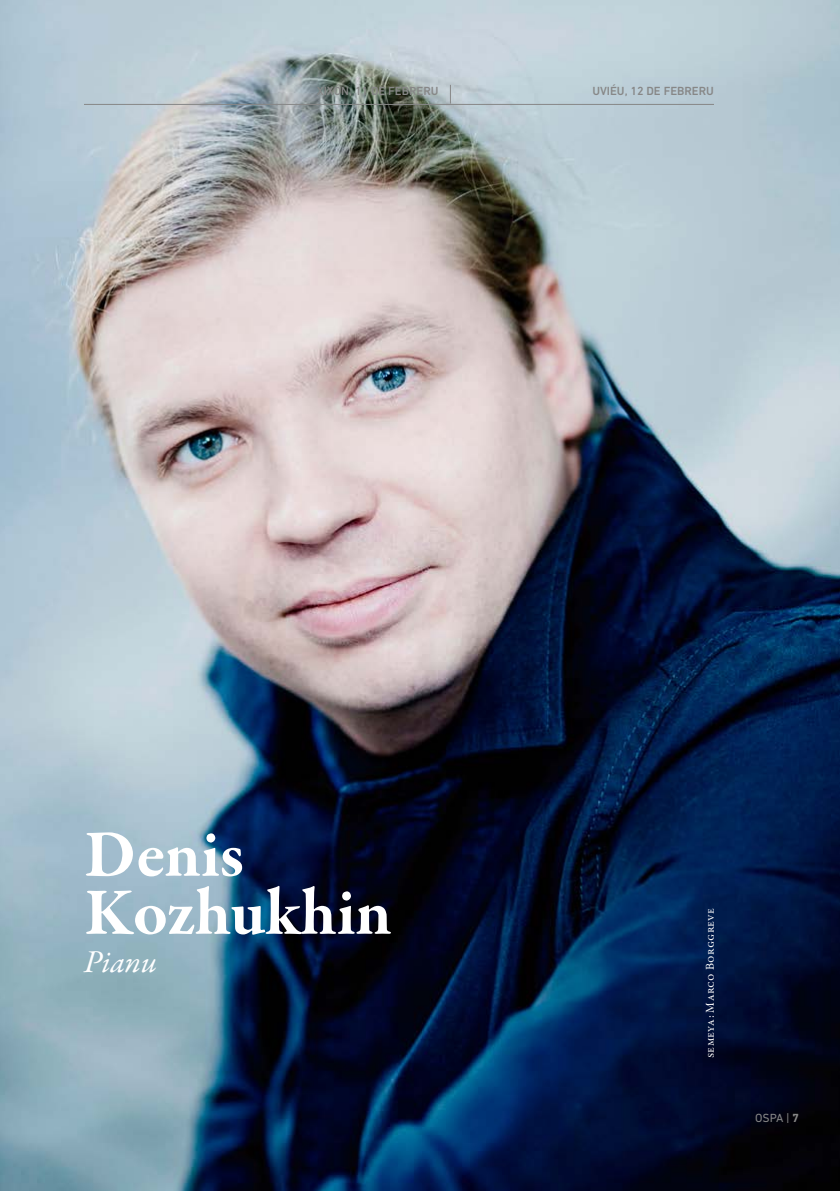
<style>
.page{position:relative;width:840px;height:1191px;background:#fff}
.page>*{position:absolute;margin:0;border:0;box-sizing:border-box;transform-origin:0 0}
.t1{font:700 68px/58px "Garamond Premr Pro";letter-spacing:.005em;color:#fff}
.t2{font:italic 32px "Garamond Premr Pro";color:#fff}
.t3{font:500 12px "DIN Next W1 G";color:#878787}
.t4{font:12px "Garamond Premr Pro";letter-spacing:.02em;color:#fff}
.t5{font:12px "DIN Next W1 G";color:#878787}
.s1{font-weight:700}
</style>
<div class="page">
<img style="left:0;top:0;width:839px;height:1191px">
<hr style="left:84px;top:104px;width:629px;height:1px;background:#878787">
<svg style="left:449px;top:85px;width:1px;height:19px"></svg>
<p class="t3" style="left:316px;top:84px;width:123px">XIXÓN, 11 DE FEBRERU</p>
<p class="t3" style="left:592px;top:84px;width:123px">UVIÉU, 12 DE FEBRERU</p>
<h1 class="t1" style="left:84px;top:826px;width:309px">Denis<br>Kozhukhin</h1>
<h2 class="t2" style="left:84px;top:941px;width:74px">Pianu</h2>
<p class="t4" style="left:702px;top:1058px;width:152px;rotate:-90deg">semeya: Marco Borggreve</p>
<p class="t5" style="left:754px;top:1111px;width:45px">OSPA | <span class="s1">7</span></p>
</div>
